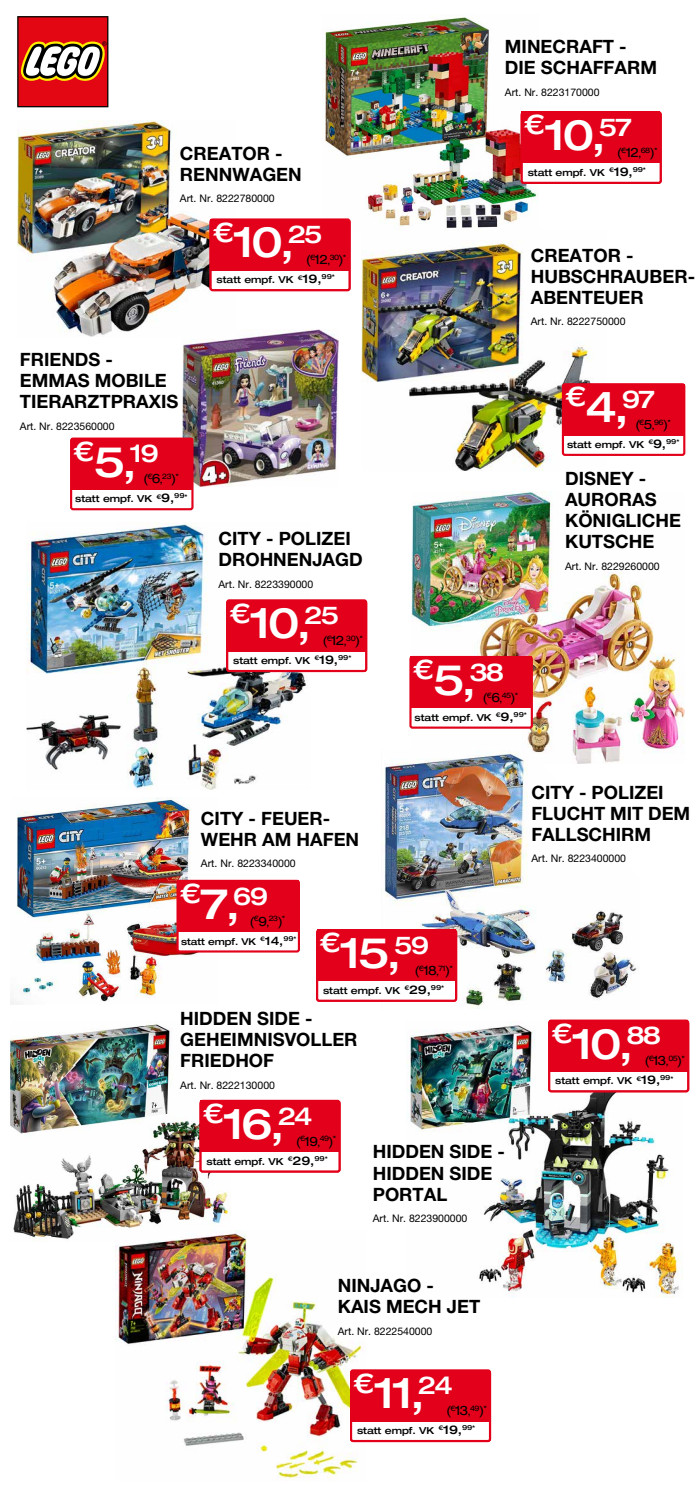
<style>
.page{position:relative;width:700px;height:1488px;background:#fff}
.page>*{position:absolute;margin:0;border:0;box-sizing:border-box;transform-origin:0 0}
.t1{font:500 expanded 42.44px "Helvetica Neue LT Pro";letter-spacing:-.07em;color:#fff}
.t2{font:700 18.38px/21.1px "Helvetica Neue LT Pro";color:#000}
.t3{font:expanded 12.95px "Helvetica Neue LT Pro";letter-spacing:-.075em;color:#000}
.t4{font:10.5px "Helvetica Neue LT Pro";color:#000}
.t5{font:500 expanded 9.62px "Helvetica Neue LT Pro";letter-spacing:-.005em;color:#000}
.t6{font:500 expanded 9.36px "Helvetica Neue LT Pro";letter-spacing:-.005em;color:#000}
.t7{font:expanded 7.52px "Helvetica Neue LT Pro";letter-spacing:-.075em;color:#000}
.s1{font-size:10.33px}
.s2{font-size:11.99px}
.s3{font-size:12.95px}
.s4{font-size:11.72px}
</style>
<div class="page">
<img style="left:407px;top:1021px;width:275px;height:276px">
<img style="left:11px;top:797px;width:207px;height:207px">
<img style="left:412px;top:491px;width:273px;height:262px">
<img style="left:381px;top:750px;width:259px;height:259px">
<img style="left:27px;top:522px;width:284px;height:267px">
<img style="left:361px;top:242px;width:231px;height:228px">
<svg style="left:17px;top:16px;width:91px;height:91px;background:#c43e37"></svg>
<img style="left:323px;top:16px;width:216px;height:215px">
<img style="left:17px;top:120px;width:219px;height:216px">
<div style="left:211px;top:219px;width:139px;height:71px;background:#fff;border-radius:2px"></div>
<div style="left:210px;top:218px;width:141px;height:73px;border:2px solid #e2001a;border-radius:2px"></div>
<div style="left:210px;top:219px;width:139px;height:51px;background:#e2001a"></div>
<div style="left:522px;top:112px;width:139px;height:71px;background:#fff;border-radius:2px"></div>
<div style="left:521px;top:111px;width:141px;height:73px;border:2px solid #e2001a;border-radius:2px"></div>
<div style="left:522px;top:112px;width:138px;height:51px;background:#e2001a"></div>
<div style="left:563px;top:384px;width:121px;height:71px;background:#fff;border-radius:2px"></div>
<div style="left:562px;top:383px;width:123px;height:73px;border:2px solid #e2001a;border-radius:2px"></div>
<div style="left:563px;top:384px;width:122px;height:51px;background:#e2001a"></div>
<img style="left:183px;top:329px;width:156px;height:157px">
<div style="left:70px;top:437px;width:124px;height:73px;border:2px solid #e2001a;border-radius:2px"></div>
<div style="left:71px;top:438px;width:122px;height:51px;background:#e2001a"></div>
<div style="left:410px;top:657px;width:122px;height:70px;background:#fff;border-radius:2px"></div>
<div style="left:409px;top:656px;width:124px;height:72px;border:2px solid #e2001a;border-radius:2px"></div>
<div style="left:410px;top:657px;width:122px;height:51px;background:#e2001a"></div>
<div style="left:227px;top:600px;width:139px;height:71px;background:#fff;border-radius:2px"></div>
<div style="left:226px;top:599px;width:141px;height:73px;border:2px solid #e2001a;border-radius:2px"></div>
<div style="left:227px;top:600px;width:139px;height:51px;background:#e2001a"></div>
<div style="left:317px;top:930px;width:139px;height:70px;background:#fff;border-radius:2px"></div>
<div style="left:316px;top:929px;width:141px;height:72px;border:2px solid #e2001a;border-radius:2px"></div>
<div style="left:317px;top:930px;width:139px;height:51px;background:#e2001a"></div>
<div style="left:178px;top:881px;width:121px;height:70px;background:#fff;border-radius:2px"></div>
<div style="left:176px;top:880px;width:124px;height:72px;border:2px solid #e2001a;border-radius:2px"></div>
<div style="left:177px;top:880px;width:122px;height:51px;background:#e2001a"></div>
<img style="left:11px;top:1021px;width:220px;height:218px">
<div style="left:201px;top:1101px;width:139px;height:70px;background:#fff;border-radius:2px"></div>
<div style="left:200px;top:1099px;width:141px;height:73px;border:2px solid #e2001a;border-radius:2px"></div>
<div style="left:200px;top:1100px;width:139px;height:51px;background:#e2001a"></div>
<div style="left:549px;top:1020px;width:139px;height:71px;background:#fff;border-radius:2px"></div>
<div style="left:548px;top:1019px;width:141px;height:73px;border:2px solid #e2001a;border-radius:2px"></div>
<div style="left:549px;top:1020px;width:139px;height:51px;background:#e2001a"></div>
<img style="left:116px;top:1230px;width:249px;height:250px">
<div style="left:351px;top:1370px;width:139px;height:71px;background:#fff;border-radius:2px"></div>
<div style="left:350px;top:1369px;width:141px;height:73px;border:2px solid #e2001a;border-radius:2px"></div>
<div style="left:351px;top:1370px;width:139px;height:51px;background:#e2001a"></div>
<p class="t2" style="left:180px;top:142px;width:123px">CREATOR -<br>RENNWAGEN</p>
<p class="t4" style="left:180px;top:192px;width:96px">Art. Nr. 8222780000</p>
<h1 class="t1" style="left:213px;top:216px;width:111px"><sup>€</sup>10,<sup>25</sup></h1>
<p class="t3" style="left:306px;top:252px;width:42px">(<sup>€</sup>12<span class="s1">,</span><sup>30</sup>)<sup>*</sup></p>
<p class="t5" style="left:217px;top:274px;width:120px">statt empf. VK <sup>€</sup><span class="s2">19,</span><sup>99</sup><sup>*</sup></p>
<p class="t2" style="left:20px;top:349px;width:160px">FRIENDS -<br>EMMAS MOBILE<br>TIERARZTPRAXIS</p>
<p class="t4" style="left:20px;top:419px;width:96px">Art. Nr. 8223560000</p>
<h1 class="t1" style="left:73px;top:435px;width:87px"><sup>€</sup>5,<sup>19</sup></h1>
<p class="t7" style="left:143px;top:472px;width:37px"><span class="s3">(</span>€<span class="s3">6</span><span class="s1">,</span>23<span class="s3">)</span>*</p>
<p class="t5" style="left:75px;top:493px;width:114px">statt empf. VK <sup>€</sup><span class="s2">9,</span><sup>99</sup><sup>*</sup></p>
<p class="t2" style="left:218px;top:528px;width:146px">CITY - POLIZEI<br>DROHNENJAGD</p>
<p class="t4" style="left:218px;top:577px;width:96px">Art. Nr. 8223390000</p>
<h1 class="t1" style="left:229px;top:597px;width:111px"><sup>€</sup>10,<sup>25</sup></h1>
<p class="t3" style="left:322px;top:633px;width:42px">(<sup>€</sup>12<span class="s1">,</span><sup>30</sup>)<sup>*</sup></p>
<p class="t5" style="left:233px;top:654px;width:120px">statt empf. VK <sup>€</sup><span class="s2">19,</span><sup>99</sup><sup>*</sup></p>
<p class="t2" style="left:505px;top:36px;width:154px">MINECRAFT -<br>DIE SCHAFFARM</p>
<p class="t4" style="left:505px;top:86px;width:96px">Art. Nr. 8223170000</p>
<h1 class="t1" style="left:524px;top:109px;width:110px"><sup>€</sup>10,<sup>57</sup></h1>
<p class="t3" style="left:617px;top:145px;width:42px">(<sup>€</sup>12<span class="s1">,</span><sup>68</sup>)<sup>*</sup></p>
<p class="t5" style="left:528px;top:166px;width:120px">statt empf. VK <sup>€</sup><span class="s2">19,</span><sup>99</sup><sup>*</sup></p>
<p class="t2" style="left:531px;top:244px;width:166px">CREATOR -<br>HUBSCHRAUBER-<br>ABENTEUER</p>
<p class="t4" style="left:531px;top:315px;width:96px">Art. Nr. 8222750000</p>
<h1 class="t1" style="left:565px;top:381px;width:91px"><sup>€</sup>4,<sup>97</sup></h1>
<p class="t7" style="left:635px;top:418px;width:37px"><span class="s3">(</span>€<span class="s3">5</span><span class="s1">,</span>96<span class="s3">)</span>*</p>
<p class="t5" style="left:567px;top:438px;width:114px">statt empf. VK <sup>€</sup><span class="s2">9,</span><sup>99</sup><sup>*</sup></p>
<h1 class="t1" style="left:413px;top:653px;width:93px"><sup>€</sup>5,<sup>38</sup></h1>
<p class="t7" style="left:483px;top:690px;width:37px"><span class="s3">(</span>€<span class="s3">6</span><span class="s1">,</span>45<span class="s3">)</span>*</p>
<p class="t5" style="left:415px;top:711px;width:114px">statt empf. VK <sup>€</sup><span class="s2">9,</span><sup>99</sup><sup>*</sup></p>
<p class="t2" style="left:565px;top:467px;width:118px">DISNEY -<br>AURORAS<br>KÖNIGLICHE<br>KUTSCHE</p>
<p class="t4" style="left:565px;top:559px;width:96px">Art. Nr. 8229260000</p>
<p class="t2" style="left:201px;top:807px;width:160px">CITY - FEUER-<br>WEHR AM HAFEN</p>
<p class="t4" style="left:201px;top:857px;width:96px">Art. Nr. 8223340000</p>
<h1 class="t1" style="left:180px;top:877px;width:90px"><sup>€</sup>7,<sup>69</sup></h1>
<p class="t7" style="left:250px;top:914px;width:37px"><span class="s3">(</span>€<span class="s3">9</span><span class="s1">,</span>23<span class="s3">)</span>*</p>
<p class="t6" style="left:181px;top:935px;width:117px">statt empf. VK <sup>€</sup><span class="s4">14,</span><sup>99</sup><sup>*</sup></p>
<h1 class="t1" style="left:319px;top:926px;width:111px"><sup>€</sup>15,<sup>59</sup></h1>
<p class="t3" style="left:415px;top:963px;width:40px">(<sup>€</sup>18<span class="s1">,</span><sup>71</sup>)<sup>*</sup></p>
<p class="t5" style="left:323px;top:984px;width:123px">statt empf. VK <sup>€</sup><span class="s2">29,</span><sup>99</sup><sup>*</sup></p>
<p class="t2" style="left:180px;top:1007px;width:179px">HIDDEN SIDE -<br>GEHEIMNISVOLLER<br>FRIEDHOF</p>
<p class="t4" style="left:180px;top:1078px;width:96px">Art. Nr. 8222130000</p>
<h1 class="t1" style="left:203px;top:1097px;width:111px"><sup>€</sup>16,<sup>24</sup></h1>
<p class="t3" style="left:296px;top:1133px;width:42px">(<sup>€</sup>19<span class="s1">,</span><sup>49</sup>)<sup>*</sup></p>
<p class="t5" style="left:207px;top:1155px;width:123px">statt empf. VK <sup>€</sup><span class="s2">29,</span><sup>99</sup><sup>*</sup></p>
<p class="t2" style="left:373px;top:1141px;width:134px">HIDDEN SIDE -<br>HIDDEN SIDE<br>PORTAL</p>
<p class="t4" style="left:373px;top:1211px;width:96px">Art. Nr. 8223900000</p>
<p class="t2" style="left:338px;top:1274px;width:144px">NINJAGO -<br>KAIS MECH JET</p>
<p class="t4" style="left:338px;top:1324px;width:96px">Art. Nr. 8222540000</p>
<h1 class="t1" style="left:353px;top:1366px;width:101px"><sup>€</sup>11,<sup>24</sup></h1>
<p class="t3" style="left:446px;top:1403px;width:42px">(<sup>€</sup>13<span class="s1">,</span><sup>49</sup>)<sup>*</sup></p>
<p class="t5" style="left:357px;top:1424px;width:120px">statt empf. VK <sup>€</sup><span class="s2">19,</span><sup>99</sup><sup>*</sup></p>
<p class="t2" style="left:531px;top:781px;width:160px">CITY - POLIZEI<br>FLUCHT MIT DEM<br>FALLSCHIRM</p>
<p class="t4" style="left:531px;top:852px;width:96px">Art. Nr. 8223400000</p>
<h1 class="t1" style="left:551px;top:1017px;width:111px"><sup>€</sup>10,<sup>88</sup></h1>
<p class="t3" style="left:644px;top:1053px;width:42px">(<sup>€</sup>13<span class="s1">,</span><sup>05</sup>)<sup>*</sup></p>
<p class="t5" style="left:555px;top:1075px;width:120px">statt empf. VK <sup>€</sup><span class="s2">19,</span><sup>99</sup><sup>*</sup></p>
</div>
